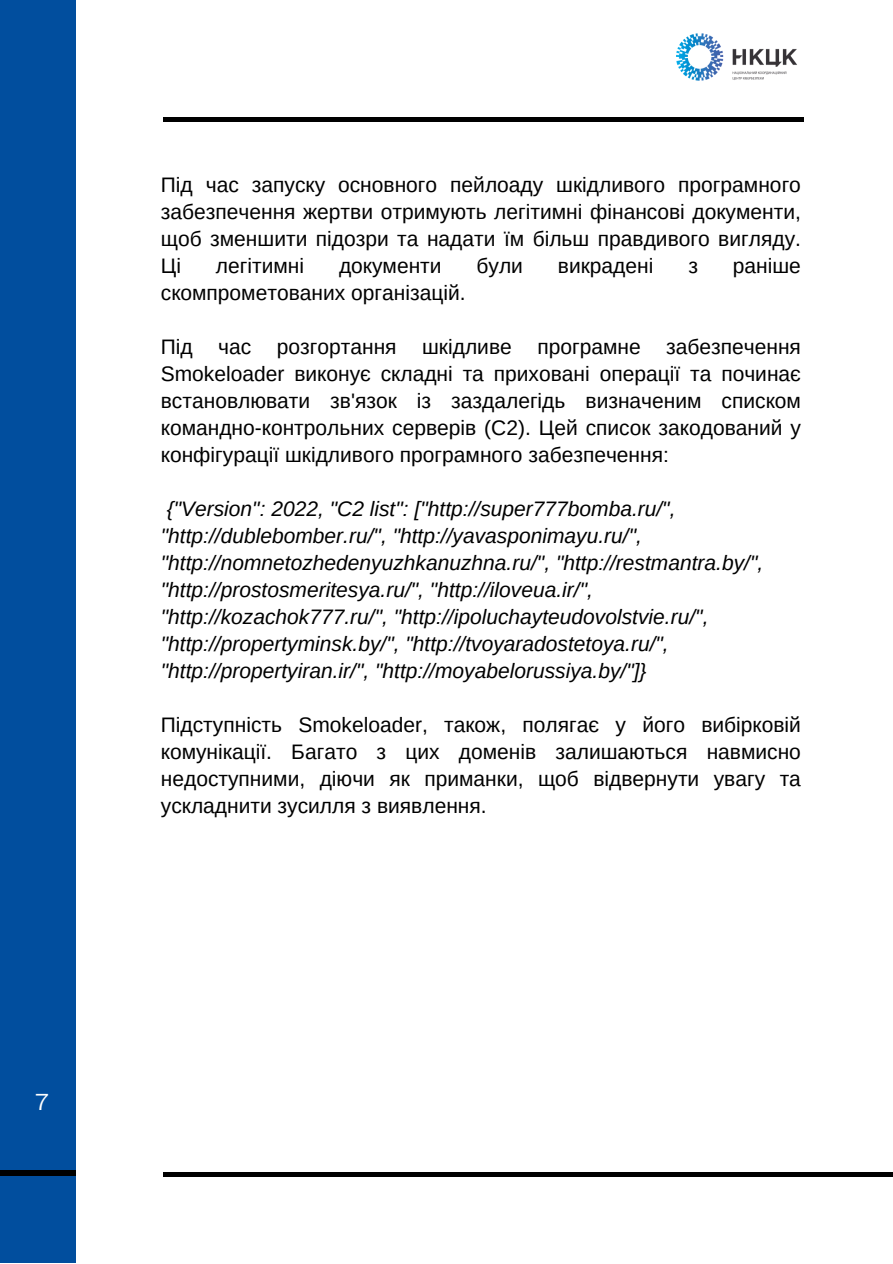
<style>
.page{position:relative;width:893px;height:1264px;background:#fff}
.page>*{position:absolute;margin:0;border:0;box-sizing:border-box;transform-origin:0 0}
.t1{font:24.15px "Telegraf";color:#fff}
.t2{font:21px/27px "Arimo";color:#000;text-align:justify}
.t3{font:italic 21px/27px "Arimo";color:#000}
</style>
<div class="page">
<hr style="left:163px;top:117px;width:640px;height:4px;background:#000">
<hr style="left:163px;top:1172px;width:729px;height:4px;background:#000">
<div style="left:0;top:0;width:76px;height:1262px;background:#014e9e"></div>
<div style="left:0;top:1170px;width:76px;height:5px;background:#000"></div>
<img style="left:676px;top:33px;width:121px;height:48px">
<p class="t1" style="left:36px;top:1091px;width:15px">7</p>
<p class="t2" style="left:161px;top:171px;width:641px">Під час запуску основного пейлоаду шкідливого програмного забезпечення жертви отримують легітимні фінансові документи, щоб зменшити підозри та надати їм більш правдивого вигляду.<br>Ці</p>
<p class="t2" style="left:216px;top:252px;width:90px">легітимні</p>
<p class="t2" style="left:339px;top:252px;width:104px">документи</p>
<p class="t2" style="left:476px;top:252px;width:48px">були</p>
<p class="t2" style="left:558px;top:252px;width:97px">викрадені</p>
<p class="t2" style="left:688px;top:252px;width:11px">з</p>
<p class="t2" style="left:732px;top:252px;width:70px">раніше</p>
<p class="t2" style="left:161px;top:279px;width:306px">скомпрометованих організацій.</p>
<p class="t2" style="left:161px;top:333px;width:641px">Під час розгортання шкідливе програмне забезпечення Smokeloader виконує складні та приховані операції та починає встановлювати зв'язок із заздалегідь визначеним списком командно-контрольних серверів (C2). Цей список закодований у конфігурації шкідливого програмного забезпечення:</p>
<p class="t3" style="left:161px;top:495px;width:604px">{"Version": 2022, "C2 list": ["http://super777bomba.ru/", "http://dublebomber.ru/", "http://yavasponimayu.ru/", "http://nomnetozhedenyuzhkanuzhna.ru/", "http://restmantra.by/", "http://prostosmeritesya.ru/", "http://iloveua.ir/", "http://kozachok777.ru/", "http://ipoluchayteudovolstvie.ru/", "http://propertyminsk.by/", "http://tvoyaradostetoya.ru/", "http://propertyiran.ir/", "http://moyabelorussiya.by/"]}</p>
<p class="t2" style="left:161px;top:711px;width:641px">Підступність Smokeloader, також, полягає у його вибірковій комунікації. Багато з цих доменів залишаються навмисно недоступними, діючи як приманки, щоб відвернути увагу та ускладнити зусилля з виявлення.</p>
</div>
